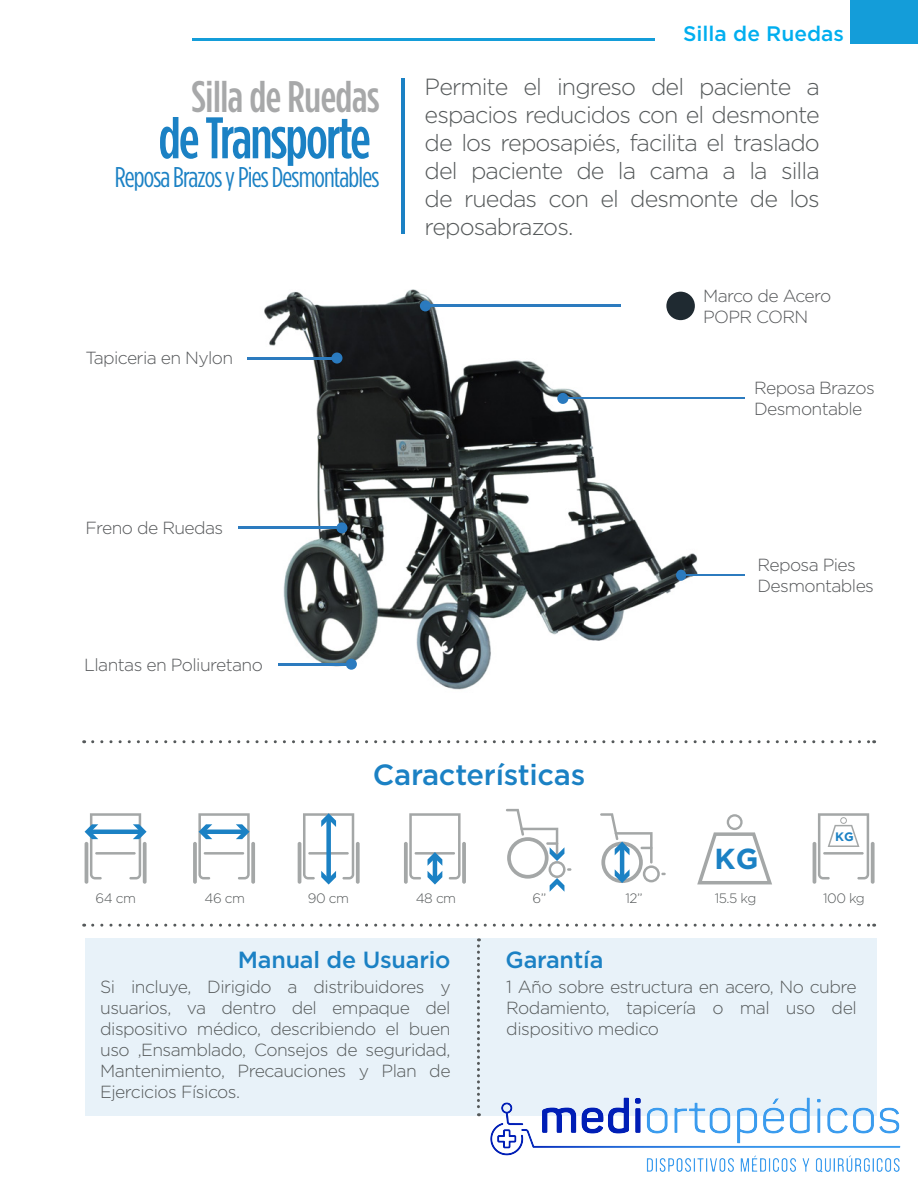
<style>
.page{position:relative;width:918px;height:1188px;background:#fff}
.page>*{position:absolute;margin:0;border:0;box-sizing:border-box;transform-origin:0 0}
.t1{font:500 58.5px "Gotham Condensed";letter-spacing:-.03em;color:#1b81c4}
.t2{font:500 44.1px "Gotham Condensed";letter-spacing:-.01em;color:#a7a8a9}
.t3{font:500 29.25px "Gotham Pro";letter-spacing:-.01em;color:#1b81c4}
.t4{font:700 28.95px "Gotham Pro";color:#1b81c4}
.t5{font:28.5px "Gotham Condensed";letter-spacing:-.03em;color:#1b81c4}
.t6{font:300 23.4px/28px "Gotham Pro";letter-spacing:-.04em;color:#55595a;text-align:justify}
.t7{font:500 23.4px "Gotham Pro";letter-spacing:-.01em;color:#1b81c4}
.t8{font:500 21px "Gotham Pro";color:#00aeef}
.t9{font:300 17.55px/21px "Gotham Pro";letter-spacing:-.03em;color:#55595a;text-align:justify}
.t10{font:300 17.55px/21px "Gotham Pro";letter-spacing:-.035em;color:#56585a}
.t11{font:300 13.65px "Gotham Pro";letter-spacing:-.035em;color:#55595a}
.t12{font:700 12.3px "Gotham Pro";color:#1b81c4}
</style>
<div class="page">
<svg style="left:192px;top:38px;width:463px;height:3px"></svg>
<div style="left:850px;top:0;width:68px;height:44px;background:#149dd9"></div>
<img style="left:254px;top:289px;width:449px;height:401px">
<hr style="left:401px;top:78px;width:4px;height:156px;background:#1b81c4">
<div style="left:331px;top:353px;width:11px;height:11px;background:#2a7abf;border-radius:50%"></div>
<div style="left:346px;top:659px;width:11px;height:11px;background:#2a7abf;border-radius:50%"></div>
<div style="left:336px;top:522px;width:12px;height:11px;background:#2a7abf;border-radius:50%"></div>
<div style="left:557px;top:393px;width:11px;height:11px;background:#2a7abf;border-radius:50%"></div>
<div style="left:676px;top:570px;width:10px;height:11px;background:#2a7abf;border-radius:50%"></div>
<hr style="left:247px;top:357px;width:92px;height:2px;background:#2c7bbf">
<hr style="left:278px;top:663px;width:73px;height:2px;background:#2c7bbf">
<hr style="left:239px;top:527px;width:105px;height:2px;background:#2c7bbf">
<hr style="left:564px;top:398px;width:180px;height:1px;background:#2c7bbf">
<hr style="left:681px;top:574px;width:64px;height:2px;background:#2c7bbf">
<svg style="left:93px;top:740px;width:782px;height:3px"></svg>
<svg style="left:93px;top:924px;width:782px;height:3px"></svg>
<div style="left:85px;top:938px;width:792px;height:178px;background:#e8f2f9"></div>
<svg style="left:477px;top:938px;width:3px;height:178px"></svg>
<div style="left:420px;top:300px;width:11px;height:11px;background:#2a7abf;border-radius:50%"></div>
<hr style="left:425px;top:305px;width:196px;height:2px;background:#2c7bbf">
<div style="left:666px;top:292px;width:29px;height:28px;background:#1f2a31;border-radius:50%"></div>
<hr style="left:85px;top:842px;width:3px;height:42px;background:#a4a7a7;border-radius:2px">
<svg style="left:143px;top:842px;width:4px;height:42px"></svg>
<svg style="left:85px;top:813px;width:62px;height:66px"></svg>
<hr style="left:193px;top:842px;width:4px;height:42px;background:#a4a7a7;border-radius:2px">
<svg style="left:251px;top:842px;width:4px;height:42px"></svg>
<svg style="left:198px;top:813px;width:52px;height:66px"></svg>
<svg style="left:404px;top:842px;width:4px;height:42px"></svg>
<hr style="left:462px;top:842px;width:4px;height:42px;background:#a4a7a7;border-radius:2px">
<svg style="left:409px;top:813px;width:52px;height:72px"></svg>
<hr style="left:298px;top:842px;width:3px;height:42px;background:#a4a7a7;border-radius:2px">
<svg style="left:356px;top:842px;width:4px;height:42px"></svg>
<svg style="left:303px;top:813px;width:51px;height:72px"></svg>
<svg style="left:600px;top:813px;width:66px;height:70px"></svg>
<svg style="left:506px;top:809px;width:65px;height:83px"></svg>
<hr style="left:813px;top:842px;width:3px;height:42px;background:#a4a7a7;border-radius:2px">
<svg style="left:871px;top:842px;width:4px;height:42px"></svg>
<svg style="left:818px;top:813px;width:51px;height:66px"></svg>
<svg style="left:697px;top:814px;width:75px;height:70px"></svg>
<img style="left:480px;top:1097px;width:421px;height:76px">
<h2 class="t2" style="left:192px;top:72px;width:189px">Silla de Ruedas</h2>
<h1 class="t1" style="left:158px;top:106px;width:214px">de Transporte</h1>
<h3 class="t5" style="left:115px;top:162px;width:266px">Reposa Brazos y Pies Desmontables</h3>
<p class="t10" style="left:85px;top:348px;width:149px">Tapiceria en Nylon</p>
<p class="t10" style="left:85px;top:518px;width:139px">Freno de Ruedas</p>
<p class="t10" style="left:84px;top:654px;width:180px">Llantas en Poliuretano</p>
<p class="t8" style="left:683px;top:22px;width:162px">Silla de Ruedas</p>
<h3 class="t6" style="left:425px;top:73px;width:397px">Permite el ingreso del paciente a espacios reducidos con el desmonte de los reposapiés, facilita el traslado del paciente de la cama a la silla de ruedas con el desmonte de los reposabrazos.</h3>
<p class="t10" style="left:703px;top:285px;width:130px">Marco de Acero<br>POPR CORN</p>
<p class="t10" style="left:754px;top:378px;width:122px">Reposa Brazos<br>Desmontable</p>
<p class="t10" style="left:758px;top:555px;width:118px">Reposa Pies<br>Desmontables</p>
<h3 class="t3" style="left:373px;top:758px;width:214px">Características</h3>
<h3 class="t4" style="left:715px;top:842px;width:45px">KG</h3>
<p class="t12" style="left:835px;top:829px;width:20px">KG</p>
<p class="t11" style="left:95px;top:891px;width:42px">64 cm</p>
<p class="t11" style="left:205px;top:891px;width:42px">46 cm</p>
<p class="t11" style="left:308px;top:891px;width:43px">90 cm</p>
<p class="t11" style="left:416px;top:891px;width:42px">48 cm</p>
<p class="t11" style="left:533px;top:891px;width:15px">6”</p>
<p class="t11" style="left:625px;top:891px;width:19px">12”</p>
<p class="t11" style="left:715px;top:891px;width:43px">15.5 kg</p>
<p class="t11" style="left:823px;top:891px;width:43px">100 kg</p>
<h3 class="t7" style="left:238px;top:947px;width:214px">Manual de Usuario</h3>
<h3 class="t7" style="left:505px;top:947px;width:99px">Garantía</h3>
<p class="t9" style="left:100px;top:976px;width:352px">Si incluye, Dirigido a distribuidores y usuarios, va dentro del empaque del dispositivo médico, describiendo el buen uso ,Ensamblado, Consejos de seguridad, Mantenimiento, Precauciones y Plan de Ejercicios Físicos.</p>
<p class="t9" style="left:506px;top:976px;width:352px">1 Año sobre estructura en acero, No cubre Rodamiento, tapicería o mal uso del dispositivo medico</p>
</div>
